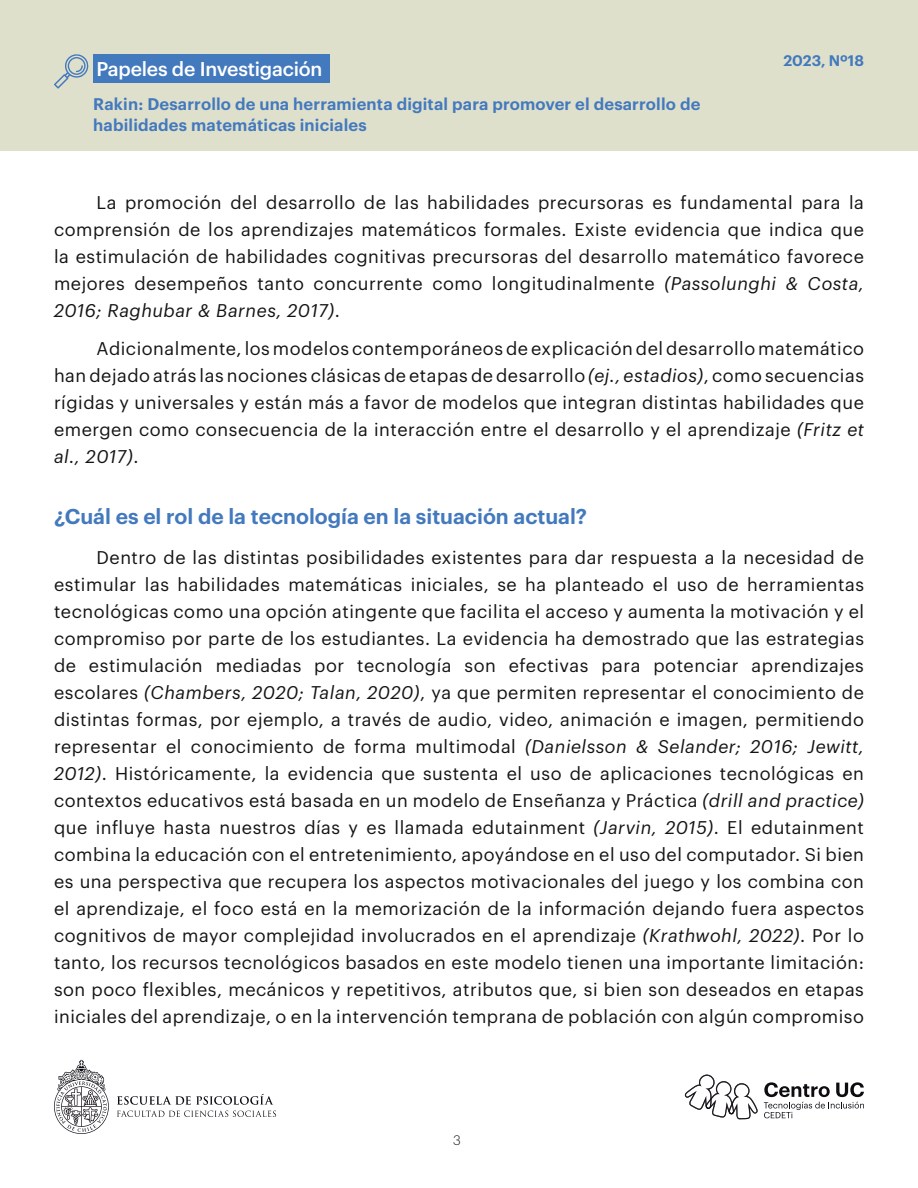
<style>
.page{position:relative;width:918px;height:1188px;background:#fff}
.page>*{position:absolute;margin:0;border:0;box-sizing:border-box;transform-origin:0 0}
.t1{font:600 21px "Graphik";color:#4379bd}
.t2{font:500 19.5px "Graphik";letter-spacing:-.01em;color:#fff}
.txt{font:18px/27px "Graphik";letter-spacing:.03em;color:#151414;text-align:justify}
.t3{font:600 16.5px/21px "Graphik";letter-spacing:.01em;color:#4379bd}
.t4{font:600 15px "Graphik";color:#4379bd}
.t5{font:300 13.5px "Graphik";color:#231f20}
.s1{font-style:italic}
</style>
<div class="page">
<svg style="left:54px;top:1060px;width:55px;height:74px"></svg>
<svg style="left:117px;top:1094px;width:156px;height:11px"></svg>
<svg style="left:117px;top:1111px;width:159px;height:6px"></svg>
<svg style="left:764px;top:1082px;width:100px;height:36px"></svg>
<svg style="left:685px;top:1075px;width:73px;height:44px"></svg>
<div style="left:0;top:0;width:918px;height:150px;background:#dfe0cc"></div>
<div style="left:93px;top:54px;width:237px;height:29px;background:#4379bd"></div>
<svg style="left:54px;top:54px;width:35px;height:35px"></svg>
<p class="t4" style="left:811px;top:49px;width:10px">2</p>
<p class="t4" style="left:840px;top:49px;width:25px">° 6</p>
<p class="t2" style="left:96px;top:54px;width:228px">Papeles de Investigación</p>
<p class="t4" style="left:783px;top:49px;width:82px">2023, Nº18</p>
<p class="t3" style="left:93px;top:92px;width:609px">Rakin: Desarrollo de una herramienta digital para promover el desarrollo de habilidades matemáticas iniciales</p>
<p class="txt" style="left:54px;top:188px;width:812px;text-indent:43px">La promoción del desarrollo de las habilidades precursoras es fundamental para la comprensión de los aprendizajes matemáticos formales. Existe evidencia que indica que la estimulación de habilidades cognitivas precursoras del desarrollo matemático favorece mejores desempeños tanto concurrente como longitudinalmente <span class="s1">(Passolunghi &amp; Costa, 2016; Raghubar &amp; Barnes, 2017)</span>.</p>
<p class="txt" style="left:54px;top:333px;width:812px;text-indent:43px">Adicionalmente, los modelos contemporáneos de explicación del desarrollo matemático han dejado atrás las nociones clásicas de etapas de desarrollo <span class="s1">(ej., estadios)</span>, como secuencias rígidas y universales y están más a favor de modelos que integran distintas habilidades que emergen como consecuencia de la interacción entre el desarrollo y el aprendizaje <span class="s1">(Fritz et al., 2017)</span>.</p>
<p class="t1" style="left:54px;top:500px;width:535px">¿Cuál es el rol de la tecnología en la situación actual?</p>
<p class="txt" style="left:54px;top:542px;width:812px;text-indent:43px">Dentro de las distintas posibilidades existentes para dar respuesta a la necesidad de estimular las habilidades matemáticas iniciales, se ha planteado el uso de herramientas tecnológicas como una opción atingente que facilita el acceso y aumenta la motivación y el compromiso por parte de los estudiantes. La evidencia ha demostrado que las estrategias de estimulación mediadas por tecnología son efectivas para potenciar aprendizajes escolares <span class="s1">(Chambers, 2020; Talan, 2020)</span>, ya que permiten representar el conocimiento de distintas formas, por ejemplo, a través de audio, video, animación e imagen, permitiendo representar el conocimiento de forma multimodal <span class="s1">(Danielsson &amp; Selander; 2016; Jewitt, 2012)</span>. Históricamente, la evidencia que sustenta el uso de aplicaciones tecnológicas en contextos educativos está basada en un modelo de Enseñanza y Práctica <span class="s1">(drill and practice) </span>que influye hasta nuestros días y es llamada edutainment <span class="s1">(Jarvin, 2015)</span>. El edutainment combina la educación con el entretenimiento, apoyándose en el uso del computador. Si bien es una perspectiva que recupera los aspectos motivacionales del juego y los combina con el aprendizaje, el foco está en la memorización de la información dejando fuera aspectos cognitivos de mayor complejidad involucrados en el aprendizaje <span class="s1">(Krathwohl, 2022)</span>. Por lo tanto, los recursos tecnológicos basados en este modelo tienen una importante limitación: son poco flexibles, mecánicos y repetitivos, atributos que, si bien son deseados en etapas iniciales del aprendizaje, o en la intervención temprana de población con algún compromiso</p>
<p class="t5" style="left:453px;top:1131px;width:9px">3</p>
</div>
